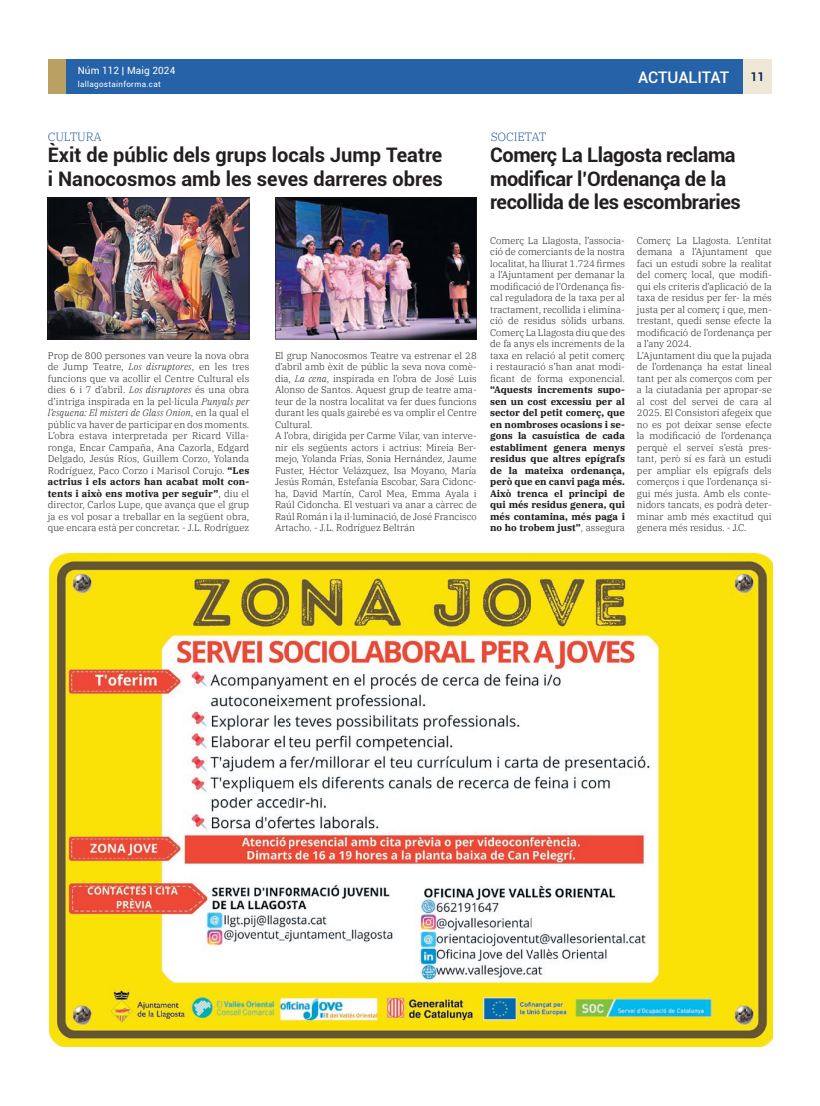
<style>
.page{position:relative;width:820px;height:1106px;background:#fff}
.page>*{position:absolute;margin:0;border:0;box-sizing:border-box;transform-origin:0 0}
.t1{font:700 20px/23.5px "Roboto";letter-spacing:-.02em;color:#231f20}
.t2{font:700 20px/23.5px "Roboto";color:#231f20}
.t3{font:500 16px "Roboto";letter-spacing:-.01em;color:#fff}
.t4{font:300 12px "IBM Plex Serif";letter-spacing:-.02em;color:#2662a8}
.t5{font:700 12px "Roboto";color:#072a57}
.t6{font:10px "Roboto";letter-spacing:.01em;color:#fff}
.t7{font:300 9.5px/11.5px "IBM Plex Serif";color:#231f20;text-align:justify}
.t8{font:8px "Roboto";letter-spacing:.04em;color:#fff}
.s1{font-style:italic}
.s2{font-weight:700}
</style>
<div class="page">
<div style="left:48px;top:60px;width:19px;height:34px;background:#baa062"></div>
<div style="left:66px;top:60px;width:677px;height:34px;background:#2662a8"></div>
<div style="left:743px;top:60px;width:28px;height:34px;background:#eee7d6"></div>
<img style="left:49px;top:553px;width:723px;height:493px">
<img style="left:48px;top:198px;width:201px;height:141px">
<img style="left:275px;top:198px;width:201px;height:141px">
<p class="t6" style="left:78px;top:63px;width:99px">Núm 112 | Maig 2024</p>
<p class="t8" style="left:78px;top:78px;width:84px">lallagostainforma.cat</p>
<p class="t3" style="left:638px;top:66px;width:92px">ACTUALITAT</p>
<p class="t5" style="left:750px;top:69px;width:15px">11</p>
<p class="t4" style="left:48px;top:128px;width:55px">CULTURA</p>
<p class="t2" style="left:48px;top:143px;width:396px">Èxit de públic dels grups locals Jump Teatre i Nanocosmos amb les seves darreres obres</p>
<p class="t7" style="left:48px;top:349px;width:203px">Prop de 800 persones van veure la nova obra de Jump Teatre, <span class="s1">Los disruptores</span>, en les tres funcions que va acollir el Centre Cultural els dies 6 i 7 d’abril. <span class="s1">Los disruptores</span> és una obra d’intriga inspirada en la pel·lícula <span class="s1">Punyals per l’esquena: El misteri de Glass Onion</span>, en la qual el públic va haver de participar en dos moments.<br>L’obra estava interpretada per Ricard Villa&shy;ronga, Encar Campaña, Ana Cazorla, Edgard Delgado, Jesús Ríos, Guillem Corzo, Yolanda Rodríguez, Pa co Corzo i Marisol Corujo. <span class="s2">“Les actrius i els actors han acabat molt con&shy;tents i això ens motiva per seguir”</span>, diu el director, Carlos Lupe, que avança que el grup ja es vol posar a treballar en la següent obra, que encara està per concretar. - J.L. Rodríguez</p>
<p class="t7" style="left:275px;top:349px;width:203px;text-align:left">El grup Nanocosmos Teatre va estrenar el 28 d’abril amb èxit de públic la seva nova comè&shy;dia, <span class="s1">La cena</span>, inspirada en l’obra de José Luis Alonso de Santos. Aquest grup de teatre ama&shy;teur de la nostra localitat va fer dues funcions durant les quals gairebé es va omplir el Centre Cultural.<br>A l’obra, dirigida per Carme Vilar, van interve&shy;nir els següents actors i actrius: Mireia Ber&shy;mejo, Yolanda Frías, Sonia Hernández, Jaume Fuster, Héctor Velázquez, Isa Moyano, María Jesús Román, Estefanía Escobar, Sara Cidonc&shy;ha, David Martín, Carol Mea, Emma Ayala i Raúl Cidoncha. El vestuari va anar a càrrec de Raúl Román i la il·luminació, de José Francisco Artacho. - J.L. R o drígue z Beltrán</p>
<p class="t4" style="left:490px;top:128px;width:57px">SOCIETAT</p>
<p class="t1" style="left:490px;top:143px;width:252px">Comerç La Llagosta reclama modificar l’Ordenança de la recollida de les escombraries</p>
<p class="t7" style="left:490px;top:234px;width:136px">Comerç La Llagosta, l’associa&shy;ció de comerciants de la nostra localitat, ha lliurat 1.724 firmes a l’Ajuntament per demanar la modificació de l’Ordenança fis&shy;cal reguladora de la taxa per al tractament, recollida i elimina&shy;ció de residus sòlids urbans.<br>Comerç La Llagosta diu que des de fa anys els increments de la taxa en relació al petit comerç i restauració s’han anat modi&shy;ficant de forma exponencial. <span class="s2">“Aquests increments supo&shy;sen un cost excessiu per al sector del petit comerç, que en nombroses ocasions i se&shy;gons la casuística de cada establiment genera menys residus que altres epígrafs de la mateixa ordenança, però que en canvi paga més.<br>Això trenca el principi de qui més residus genera, qui més contamina, més paga i no ho trobem just”</span>, assegura</p>
<p class="t7" style="left:636px;top:234px;width:136px;text-align:left">Comerç La Llagosta. L’entitat demana a l’Ajuntament que faci un estudi sobre la realitat del comerç local, que modifi&shy;qui els criteris d’aplicació de la taxa de residus per fer- la més justa per al comerç i que, men&shy;trestant, quedi sense efecte la modificació de l’ordenança per a l’any 2024.<br>L’Ajuntament diu que la pujada de l’ordenança ha estat lineal tant per als comerços com per a la ciutadania per apropar-se al cost del servei de cara al<br>2025. El Consistori afegeix que no es pot deixar sense efecte la modificació de l’ordenança perquè el servei s’està pres&shy;tant, però sí es farà un estudi per ampliar els epígrafs dels comerços i que l’ordenança si&shy;gui més justa. Amb els conte&shy;nidors tancats, es podrà deter&shy;minar amb més exactitud qui genera més residus. - J.C.</p>
</div>
